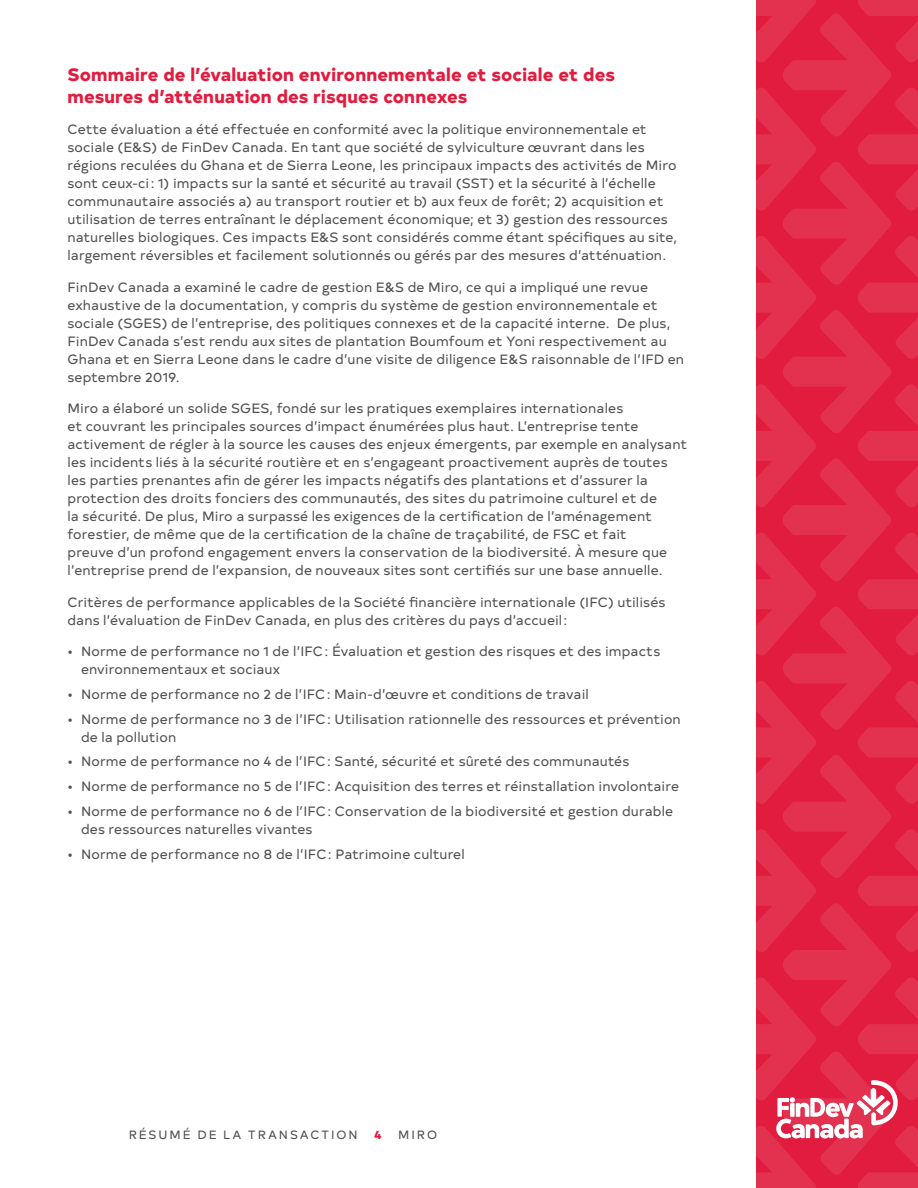
<style>
.page{position:relative;width:918px;height:1188px;background:#fff}
.page>*{position:absolute;margin:0;border:0;box-sizing:border-box;transform-origin:0 0}
.t1{font:800 18px/21.6px "Typold";letter-spacing:.005em;color:#e21c3f}
.Body_copy{font:13.5px/18px "Typold";letter-spacing:.01em;color:#4f5153}
.t2{font:12px "Typold";letter-spacing:.165em;color:#4f5153}
.t3{font:800 12px "Typold";color:#e21c3f}
</style>
<div class="page">
<svg style="left:756px;top:0;width:162px;height:1188px;background:#e2294a"></svg>
<h2 class="t1" style="left:68px;top:62px;width:549px">Sommaire de l’évaluation environnementale et sociale et des mesures d’atténuation des risques connexes</h2>
<p class="Body_copy" style="left:68px;top:119px;width:611px">Cette évaluation a été effectuée en conformité avec la politique environnementale et sociale (E&amp;S) de FinDev Canada. En tant que société de sylviculture œuvrant dans les régions reculées du Ghana et de Sierra Leone, les principaux impacts des activités de Miro sont ceux‑ci : 1) impacts sur la santé et sécurité au travail (SST) et la sécurité à l’échelle communautaire associés a) au transport routier et b) aux feux de forêt; 2) acquisition et utilisation de terres entraînant le déplacement économique; et 3) gestion des ressources naturelles biologiques. Ces impacts E&amp;S sont considérés comme étant spécifiques au site, largement réversibles et facilement solutionnés ou gérés par des mesures d’atténuation.</p>
<p class="Body_copy" style="left:68px;top:277px;width:618px">FinDev Canada a examiné le cadre de gestion E&amp;S de Miro, ce qui a impliqué une revue exhaustive de la documentation, y compris du système de gestion environnementale et sociale (SGES) de l’entreprise, des politiques connexes et de la capacité interne. De plus, FinDev Canada s’est rendu aux sites de plantation Boumfoum et Yoni respectivement au Ghana et en Sierra Leone dans le cadre d’une visite de diligence E&amp;S raisonnable de l’IFD en septembre 2019.</p>
<p class="Body_copy" style="left:68px;top:398px;width:621px">Miro a élaboré un solide SGES, fondé sur les pratiques exemplaires internationales<br>et couvrant les principales sources d’impact énumérées plus haut. L’entreprise tente activement de régler à la source les causes des enjeux émergents, par exemple en analysant les incidents liés à la sécurité routière et en s’engageant proactivement auprès de toutes les parties prenantes afin de gérer les impacts négatifs des plantations et d’assurer la protection des droits fonciers des communautés, des sites du patrimoine culturel et de<br>la sécurité. De plus, Miro a surpassé les exigences de la certification de l’aménagement forestier, de même que de la certification de la chaîne de traçabilité, de FSC et fait<br>preuve d’un profond engagement envers la conservation de la biodiversité. À mesure que l’entreprise prend de l’expansion, de nouveaux sites sont certifiés sur une base annuelle.</p>
<p class="Body_copy" style="left:68px;top:592px;width:599px">Critères de performance applicables de la Société financière internationale (IFC) utilisés dans l’évaluation de FinDev Canada, en plus des critères du pays d’accueil :</p>
<p class="Body_copy" style="left:81px;top:641px;width:581px;text-indent:-14px">• Norme de performance no 1 de l’IFC : Évaluation et gestion des risques et des impacts environnementaux et sociaux</p>
<p class="Body_copy" style="left:68px;top:684px;width:523px">• Norme de performance no 2 de l’IFC : Main‑d’œuvre et conditions de travail</p>
<p class="Body_copy" style="left:81px;top:709px;width:601px;text-indent:-14px">• Norme de performance no 3 de l’IFC : Utilisation rationnelle des ressources et prévention de la pollution</p>
<p class="Body_copy" style="left:68px;top:752px;width:563px">• Norme de performance no 4 de l’IFC : Santé, sécurité et sûreté des communautés</p>
<p class="Body_copy" style="left:68px;top:776px;width:613px">• Norme de performance no 5 de l’IFC : Acquisition des terres et réinstallation involontaire</p>
<p class="Body_copy" style="left:81px;top:801px;width:594px;text-indent:-14px">• Norme de performance no 6 de l’IFC : Conservation de la biodiversité et gestion durable des ressources naturelles vivantes</p>
<p class="Body_copy" style="left:68px;top:844px;width:399px">• Norme de performance no 8 de l’IFC : Patrimoine culturel</p>
<p class="t2" style="left:129px;top:1125px;width:231px">RÉSUMÉ DE LA TRANSACTION</p>
<p class="t3" style="left:374px;top:1124px;width:9px">4</p>
<p class="t2" style="left:398px;top:1125px;width:40px">MIRO</p>
</div>
